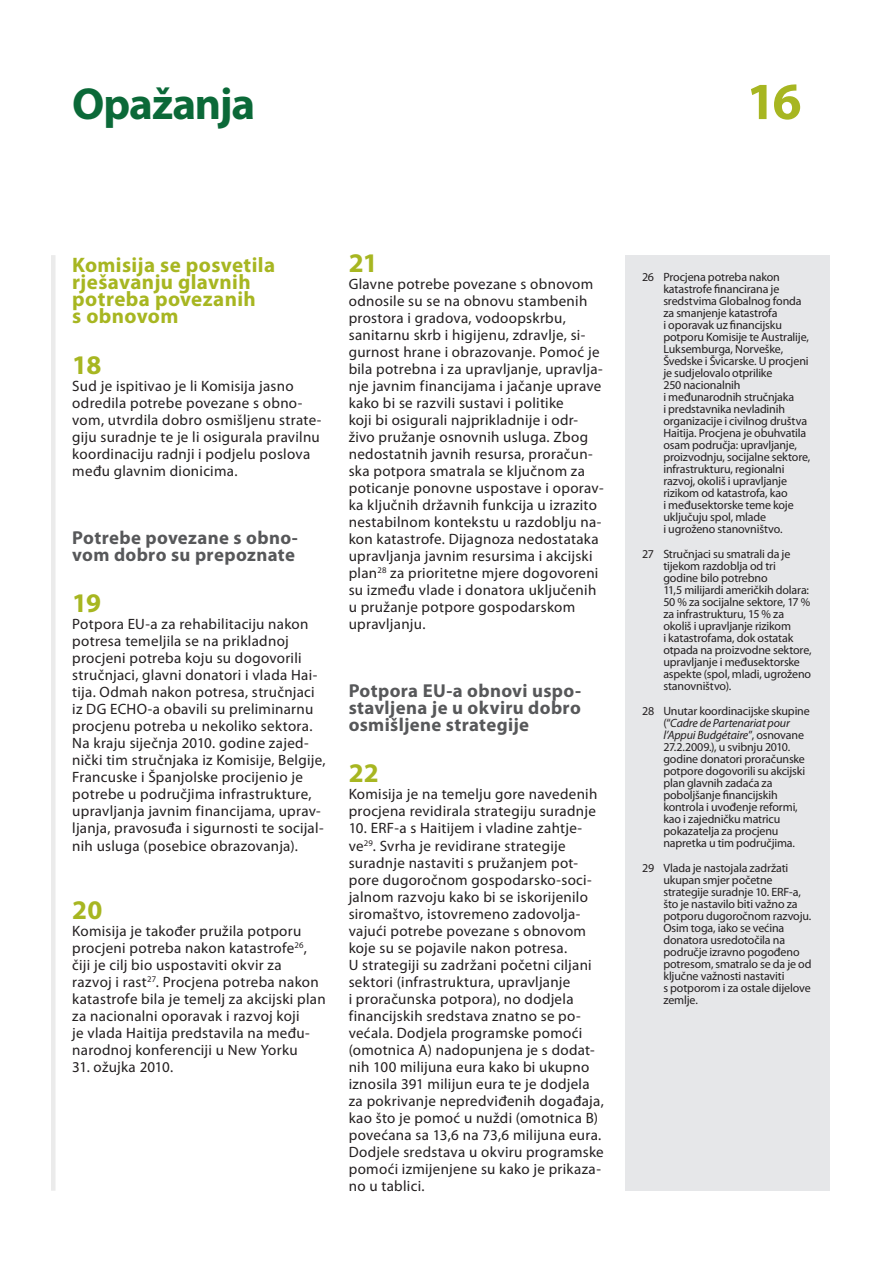
<style>
.page{position:relative;width:893px;height:1263px;background:#fff}
.page>*{position:absolute;margin:0;border:0;box-sizing:border-box;transform-origin:0 0}
.t1{font:700 52.5px "Myriad Pro";color:#a7b621}
.E_01_-_CHAP_TITRE_CH{font:700 45px "Myriad Pro";letter-spacing:-.025em;color:#0b6938}
.E_05_-_CHAP__1__TEXT{font:700 27px "Myriad Pro";color:#a7b621}
.E_02_-_CHAP__TITRE_C{font:700 21px/17px "Myriad Pro";letter-spacing:.015em;color:#a7b621}
.E_03_-_CHAP__TITRE_A{font:700 18.75px/17px "Myriad Pro";letter-spacing:.02em;color:#57585a}
.E_05_-_CHAP__1__TEXT-2{font:15px/17px "Myriad Pro";letter-spacing:.02em;color:#231f20}
.E_08_-_CHAP__FOOTNOT{font:12px/12px "Myriad Pro";letter-spacing:-.015em;color:#231f20}
.s1{font-style:italic}
</style>
<div class="page">
<div style="left:51px;top:255px;width:5px;height:936px;background:#ebebeb"></div>
<div style="left:625px;top:255px;width:204px;height:936px;background:#e6e7e9"></div>
<p class="E_01_-_CHAP_TITRE_CH" style="left:72px;top:75px;width:185px">Opažanja</p>
<h1 class="t1" style="left:746px;top:67px;width:57px">16</h1>
<p class="E_02_-_CHAP__TITRE_C" style="left:72px;top:256px;width:204px">Komisija se posvetila rješavanju glavnih potreba povezanih<br>s obnovom</p>
<p class="E_05_-_CHAP__1__TEXT" style="left:72px;top:347px;width:31px">18</p>
<p class="E_05_-_CHAP__1__TEXT-2" style="left:72px;top:377px;width:251px">Sud je ispitivao je li Komisija jasno odredila potrebe povezane s obno‑ vom, utvrdila dobro osmišljenu strate‑ giju suradnje te je li osigurala pravilnu koordinaciju radnji i podjelu poslova među glavnim dionicima.</p>
<p class="E_03_-_CHAP__TITRE_A" style="left:72px;top:529px;width:227px">Potrebe povezane s obno‑ vom dobro su prepoznate</p>
<p class="E_05_-_CHAP__1__TEXT" style="left:72px;top:586px;width:30px">19</p>
<p class="E_05_-_CHAP__1__TEXT-2" style="left:72px;top:616px;width:255px">Potpora EU‑a za rehabilitaciju nakon potresa temeljila se na prikladnoj procjeni potreba koju su dogovorili stručnjaci, glavni donatori i vlada Hai‑ tija. Odmah nakon potresa, stručnjaci iz DG ECHO‑a obavili su preliminarnu procjenu potreba u nekoliko sektora.<br>Na kraju siječnja 2010. godine zajed‑ nički tim stručnjaka iz Komisije, Belgije, Francuske i Španjolske procijenio je potrebe u područjima infrastrukture, upravljanja javnim financijama, uprav‑ ljanja, pravosuđa i sigurnosti te socijal‑ nih usluga (posebice obrazovanja).</p>
<p class="E_05_-_CHAP__1__TEXT" style="left:72px;top:892px;width:32px">20</p>
<p class="E_05_-_CHAP__1__TEXT-2" style="left:72px;top:922px;width:255px">Komisija je također pružila potporu procjeni potreba nakon katastrofe<sup>26</sup>, čiji je cilj bio uspostaviti okvir za<br>razvoj i rast<sup>27</sup>. Procjena potreba nakon katastrofe bila je temelj za akcijski plan za nacionalni oporavak i razvoj koji<br>je vlada Haitija predstavila na među‑ narodnoj konferenciji u New Yorku</p>
<p class="E_05_-_CHAP__1__TEXT-2" style="left:72px;top:1058px;width:102px">31. ožujka 2010.</p>
<p class="E_05_-_CHAP__1__TEXT" style="left:349px;top:245px;width:31px">21</p>
<p class="E_05_-_CHAP__1__TEXT-2" style="left:349px;top:275px;width:256px">Glavne potrebe povezane s obnovom odnosile su se na obnovu stambenih prostora i gradova, vodoopskrbu, sanitarnu skrb i higijenu, zdravlje, si‑ gurnost hrane i obrazovanje. Pomoć je bila potrebna i za upravljanje, upravlja‑ nje javnim financijama i jačanje uprave kako bi se razvili sustavi i politike<br>koji bi osigurali najprikladnije i odr‑ živo pružanje osnovnih usluga. Zbog nedostatnih javnih resursa, proračun‑ ska potpora smatrala se ključnom za poticanje ponovne uspostave i oporav‑ ka ključnih državnih funkcija u izrazito nestabilnom kontekstu u razdoblju na‑ kon katastrofe. Dijagnoza nedostataka upravljanja javnim resursima i akcijski plan<sup>28</sup> za prioritetne mjere dogovoreni su između vlade i donatora uključenih u pružanje potpore gospodarskom upravljanju.</p>
<p class="E_03_-_CHAP__TITRE_A" style="left:349px;top:682px;width:234px;text-align:justify">Potpora EU‑a obnovi uspo‑ stavljena je u okviru dobro osmišljene strategije</p>
<p class="E_05_-_CHAP__1__TEXT" style="left:349px;top:756px;width:32px">22</p>
<p class="E_05_-_CHAP__1__TEXT-2" style="left:349px;top:786px;width:250px">Komisija je na temelju gore navedenih procjena revidirala strategiju suradnje</p>
<p class="E_05_-_CHAP__1__TEXT-2" style="left:349px;top:820px;width:257px">10. ERF‑a s Haitijem i vladine zahtje‑ ve<sup>29</sup>. Svrha je revidirane strategije suradnje nastaviti s pružanjem pot‑ pore dugoročnom gospodarsko‑soci‑ jalnom razvoju kako bi se iskorijenilo siromaštvo, istovremeno zadovolja‑ vajući potrebe povezane s obnovom koje su se pojavile nakon potresa.<br>U strategiji su zadržani početni ciljani sektori (infrastruktura, upravljanje<br>i proračunska potpora), no dodjela financijskih sredstava znatno se po‑ većala. Dodjela programske pomoći (omotnica A) nadopunjena je s dodat‑ nih 100 milijuna eura kako bi ukupno iznosila 391 milijun eura te je dodjela za pokrivanje nepredviđenih događaja, kao što je pomoć u nuždi (omotnica B) povećana sa 13,6 na 73,6 milijuna eura.<br>Dodjele sredstava u okviru programske pomoći izmijenjene su kako je prikaza‑ no u tablici.</p>
<p class="E_08_-_CHAP__FOOTNOT" style="left:663px;top:271px;width:148px;text-indent:-21px">26 Procjena potreba nakon katastrofe financirana je sredstvima Globalnog fonda za smanjenje katastrofa<br>i oporavak uz financijsku potporu Komisije te Australije,<br>Luksemburga, Norveške,<br>Švedske i Švicarske. U procjeni je sudjelovalo otprilike<br>250 nacionalnih<br>i međunarodnih stručnjaka<br>i predstavnika nevladinih organizacije i civilnog društva<br>Haitija. Procjena je obuhvatila osam područja: upravljanje, proizvodnju, socijalne sektore, infrastrukturu, regionalni razvoj, okoliš i upravljanje rizikom od katastrofa, kao<br>i međusektorske teme koje uključuju spol, mlade<br>i ugroženo stanovništvo.</p>
<p class="E_08_-_CHAP__FOOTNOT" style="left:663px;top:548px;width:150px;text-indent:-21px">27 Stručnjaci su smatrali da je tijekom razdoblja od tri godine bilo potrebno<br>11,5 milijardi američkih dolara:<br>50 % za socijalne sektore, 17 % za infrastrukturu, 15 % za okoliš i upravljanje rizikom<br>i katastrofama, dok ostatak otpada na proizvodne sektore, upravljanje i međusektorske aspekte (spol, mladi, ugroženo stanovništvo).</p>
<p class="E_08_-_CHAP__FOOTNOT" style="left:663px;top:704px;width:148px;text-indent:-21px">28 Unutar koordinacijske skupine (“<span class="s1">Cadre de Partenariat pour l’Appui Budgétaire</span>”, osnovane<br>27.2.2009.), u svibnju 2010. godine donatori proračunske potpore dogovorili su akcijski plan glavnih zadaća za poboljšanje financijskih kontrola i uvođenje reformi, kao i zajedničku matricu pokazatelja za procjenu napretka u tim područjima.</p>
<p class="E_08_-_CHAP__FOOTNOT" style="left:663px;top:861px;width:150px;text-indent:-21px">29 Vlada je nastojala zadržati ukupan smjer početne strategije suradnje 10. ERF‑a, što je nastavilo biti važno za potporu dugoročnom razvoju.<br>Osim toga, iako se većina donatora usredotočila na područje izravno pogođeno potresom, smatralo se da je od ključne važnosti nastaviti<br>s potporom i za ostale dijelove zemlje.</p>
</div>
